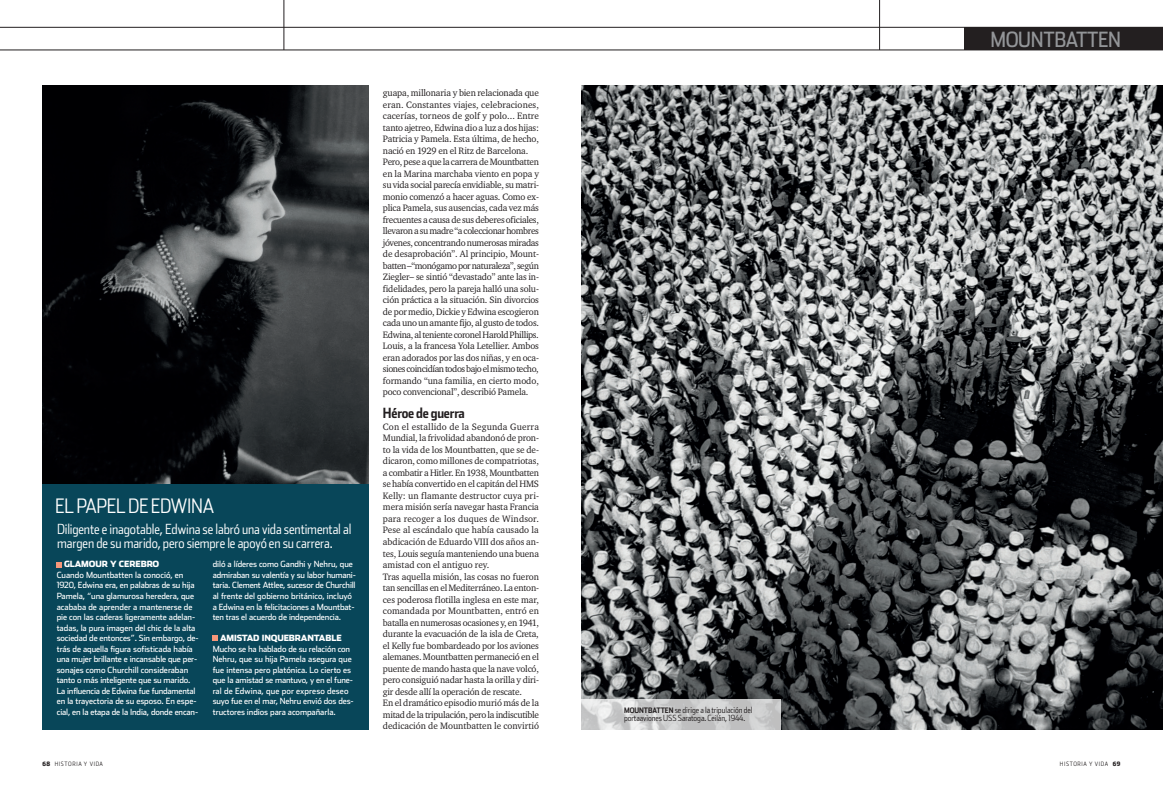
<style>
.page{position:relative;width:1163px;height:786px;background:#fff}
.page>*{position:absolute;margin:0;border:0;box-sizing:border-box;transform-origin:0 0}
.t1{font:21px "Stainless Cond";letter-spacing:-.015em;color:#939598}
.t2{font:300 20px "Stainless Cond";letter-spacing:-.015em;color:#fff}
.t3{font:300 14px/14px "Stainless Cond";letter-spacing:-.01em;color:#fff}
.Ladillo_gral{font:700 14px "Stainless Cond";letter-spacing:-.015em;color:#231f20}
.Texto_gral{font:9.5px/11.5px "Charter ITC";letter-spacing:-.02em;color:#231f20;text-align:justify}
.t4{font:8.5px/10.5px "Stainless";letter-spacing:-.015em;color:#fff}
.t5{font:300 8.5px/8px "Stainless Cond";letter-spacing:-.005em;color:#231f20}
.t6{font:900 8.5px "Stainless";letter-spacing:-.015em;color:#fff}
.t7{font:300 6px "Stainless Cond";letter-spacing:.11em;color:#231f20}
.s1{font-weight:700;font-size:7.5px}
.s2{font-weight:900}
</style>
<div class="page">
<hr style="left:0;top:27px;width:1162px;height:1px;background:#231f20">
<hr style="left:0;top:50px;width:1162px;height:1px;background:#231f20">
<hr style="left:283px;top:0;width:1px;height:50px;background:#231f20">
<hr style="left:879px;top:0;width:1px;height:50px;background:#231f20">
<div style="left:964px;top:27px;width:198px;height:23px;background:#231f20"></div>
<img style="left:43px;top:85px;width:326px;height:399px">
<div style="left:43px;top:484px;width:326px;height:245px;background:#084659"></div>
<svg style="left:57px;top:562px;width:5px;height:5px"></svg>
<svg style="left:213px;top:635px;width:5px;height:5px"></svg>
<img style="left:581px;top:85px;width:581px;height:644px">
<svg style="left:581px;top:698px;width:199px;height:32px;background:#cacacb"></svg>
<p class="t2" style="left:55px;top:494px;width:160px">EL PAPEL DE EDWINA</p>
<p class="t3" style="left:57px;top:521px;width:296px">Diligente e inagotable, Edwina se labró una vida sentimental al margen de su marido, pero siempre le apoyó en su carrera.</p>
<p class="t4" style="left:213px;top:559px;width:145px">diló a líderes como Gandhi y Nehru, que admiraban su valentía y su labor humani&shy;taria. Clement Attlee, sucesor de Churchill al frente del gobierno británico, incluyó a Edwina en la felicitaciones a Mountbat&shy;ten tras el acuerdo de independencia.</p>
<p class="t6" style="left:220px;top:632px;width:123px">AMISTAD INQUEBRANTABLE</p>
<p class="t4" style="left:213px;top:643px;width:142px">Mucho se ha hablado de su relación con Nehru, que su hija Pamela asegura que fue intensa pero platónica. Lo cierto es que la amistad se mantuvo, y en el fune&shy;ral de Edwina, que por expreso deseo suyo fue en el mar, Nehru envió dos des&shy;tructores indios para acompañarla.</p>
<p class="t6" style="left:64px;top:559px;width:97px">GLAMOUR Y CEREBRO</p>
<p class="t4" style="left:57px;top:569px;width:143px">Cuando Mountbatten la conoció, en 1920, Edwina era, en palabras de su hija Pamela, “una glamurosa heredera, que acababa de aprender a mantenerse de pie con las caderas ligeramente adelan&shy;tadas, la pura imagen del chic de la alta sociedad de entonces”. Sin embargo, de&shy;trás de aquella figura sofisticada había una mujer brillante e incansable que per&shy;sonajes como Churchill consideraban tanto o más inteligente que su marido.</p>
<p class="t4" style="left:57px;top:685px;width:143px">La influencia de Edwina fue fundamental en la trayectoria de su esposo. En espe&shy;cial, en la etapa de la India, donde encan-</p>
<p class="Texto_gral" style="left:383px;top:87px;width:157px">guapa, millonaria y bien relacionada que eran. Constantes viajes, celebraciones, cacerías, torneos de golf y polo... Entre tanto ajetreo, Edwina dio a luz a dos hijas:<br>Patricia y Pamela. Esta última, de hecho, nació en 1929 en el Ritz de Barcelona.</p>
<p class="Texto_gral" style="left:383px;top:156px;width:157px">Pero, pese a que la carrera de Mountbatten en la Marina marchaba viento en popa y su vida social parecía envidiable, su matri&shy;monio comenzó a hacer aguas. Como ex&shy;plica Pamela, sus ausencias, cada vez más frecuentes a causa de sus deberes oficiales, llevaron a su madre “a coleccionar hombres jóvenes, concentrando numerosas miradas de desaprobación”. Al principio, Mount&shy;batten –“monógamo por naturaleza”, según Ziegler– se sintió “devastado” ante las in&shy;fidelidades, pero la pareja halló una solu&shy;ción práctica a la situación. Sin divorcios de por medio, Dickie y Edwina escogieron cada uno un amante fijo, al gusto de todos.<br>Edwina, al teniente coronel Harold Phillips.<br>Louis, a la francesa Yola Letellier. Ambos eran adorados por las dos niñas, y en oca&shy;siones coincidían todos bajo el mismo techo, formando “una familia, en cierto modo, poco convencional”, describió Pamela.</p>
<p class="Ladillo_gral" style="left:383px;top:405px;width:83px">Héroe de guerra</p>
<p class="Texto_gral" style="left:383px;top:420px;width:157px">Con el estallido de la Segunda Guerra Mundial, la frivolidad abandonó de pron&shy;to la vida de los Mountbatten, que se de&shy;dicaron, como millones de compatriotas, a combatir a Hitler. En 1938, Mountbatten se había convertido en el capitán del HMS Kelly: un flamante destructor cuya pri&shy;mera misión sería navegar hasta Francia para recoger a los duques de Windsor.<br>Pese al escándalo que había causado la abdicación de Eduardo VIII dos años an&shy;tes, Louis seguía manteniendo una buena amistad con el antiguo rey.</p>
<p class="Texto_gral" style="left:383px;top:570px;width:157px">Tras aquella misión, las cosas no fueron tan sencillas en el Mediterráneo. La enton&shy;ces poderosa flotilla inglesa en este mar, comandada por Mountbatten, entró en batalla en numerosas ocasiones y, en 1941, durante la evacuación de la isla de Creta, el Kelly fue bombardeado por los aviones alemanes. Mountbatten permaneció en el puente de mando hasta que la nave volcó, pero consiguió nadar hasta la orilla y diri&shy;gir desde allí la operación de rescate.</p>
<p class="Texto_gral" style="left:383px;top:696px;width:157px">En el dramático episodio murió más de la mitad de la tripulación, pero la indiscutible dedicación de Mountbatten le convirtió</p>
<p class="t5" style="left:624px;top:705px;width:130px"><span class="s1">MOUNTBATTEN</span> se dirige a la tripulación del portaaviones USS Saratoga. Ceilán, 1944.</p>
<h1 class="t1" style="left:990px;top:27px;width:132px">MOUNTBATTEN</h1>
<p class="t7" style="left:43px;top:759px;width:62px"><span class="s2">68</span> HISTORIA Y VIDA</p>
<p class="t7" style="left:1059px;top:759px;width:62px">HISTORIA Y VIDA <span class="s2">69</span></p>
</div>
